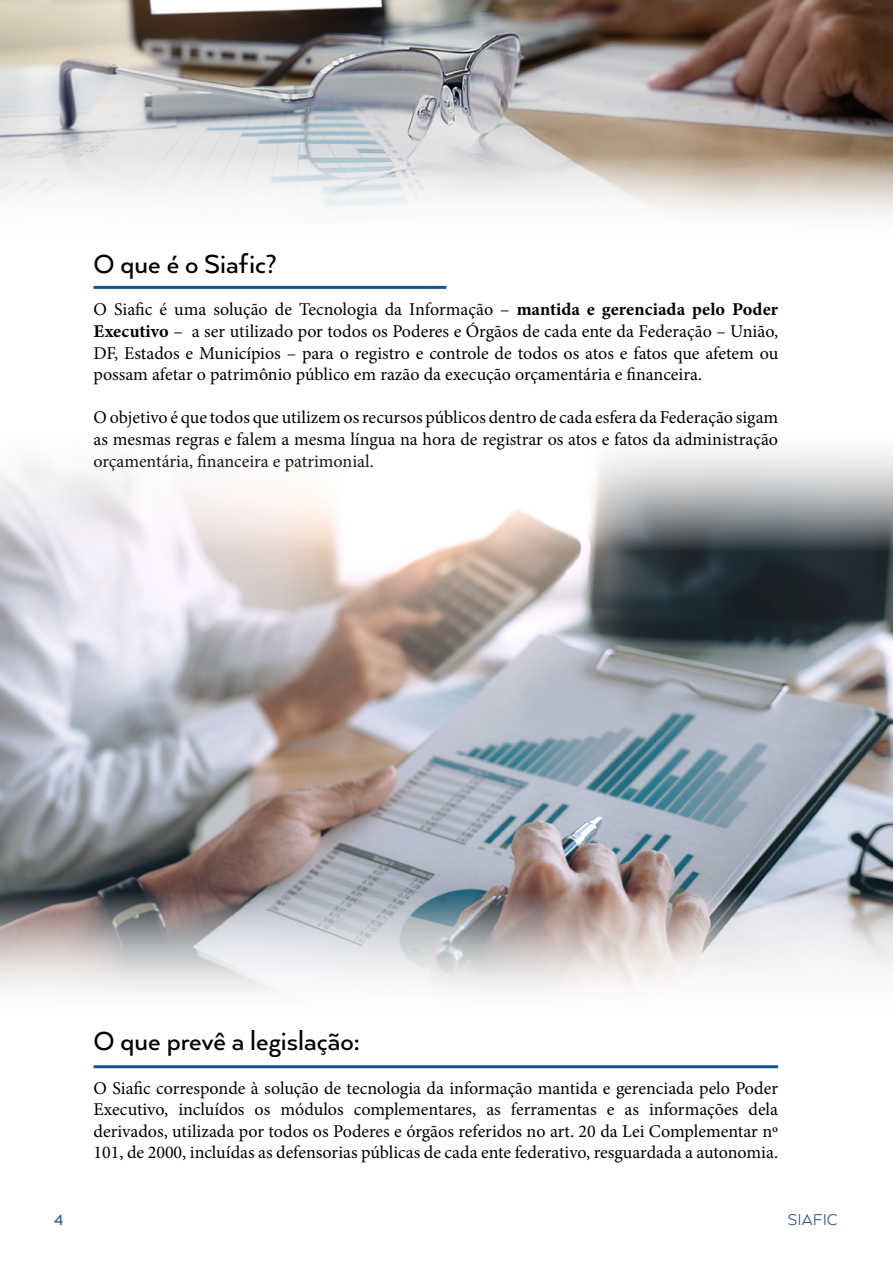
<style>
.page{position:relative;width:893px;height:1263px;background:#fff}
.page>*{position:absolute;margin:0;border:0;box-sizing:border-box;transform-origin:0 0}
.t1{font:500 30px "Arquitecta W00";color:#000}
.t2{font:18px/21.6px "Minion Pro";color:#000;text-align:justify}
.t3{font:18px "Arquitecta W00";color:#275691}
.t4{font:500 16.95px "Arquitecta W00";color:#275690}
.s1{font-family:"Minion Variable Concept"}
</style>
<div class="page">
<hr style="left:94px;top:1065px;width:684px;height:3px;background:#0e5795">
<img style="left:0;top:0;width:893px;height:216px">
<hr style="left:94px;top:286px;width:352px;height:3px;background:#0e5795">
<img style="left:0;top:452px;width:893px;height:541px">
<h1 class="t1" style="left:94px;top:247px;width:185px">O que é o Siafic?</h1>
<p class="t2" style="left:94px;top:299px;width:686px">O Siafic é uma solução de Tecnologia da Informação – <span class="s1">mantida e gerenciada pelo Poder Executivo</span> – a ser utilizado por todos os Poderes e Órgãos de cada ente da Federação – União, DF, Estados e Municípios – para o registro e controle de todos os atos e fatos que afetem ou possam afetar o patrimônio público em razão da execução orçamentária e financeira.</p>
<p class="t2" style="left:94px;top:407px;width:686px">O objetivo é que todos que utilizem os recursos públicos dentro de cada esfera da Federação sigam as mesmas regras e falem a mesma língua na hora de registrar os atos e fatos da administração orçamentária, financeira e patrimonial.</p>
<h1 class="t1" style="left:94px;top:1024px;width:268px">O que prevê a legislação:</h1>
<p class="t2" style="left:94px;top:1077px;width:686px">O Siafic corresponde à solução de tecnologia da informação mantida e gerenciada pelo Poder Executivo, incluídos os módulos complementares, as ferramentas e as informações dela derivados, utilizada por todos os Poderes e órgãos referidos no art. 20 da Lei Complementar nº 101, de 2000, incluídas as defensorias públicas de cada ente federativo, resguardada a autonomia.</p>
<p class="t4" style="left:54px;top:1210px;width:11px">4</p>
<p class="t3" style="left:788px;top:1209px;width:51px">SIAFIC</p>
</div>
